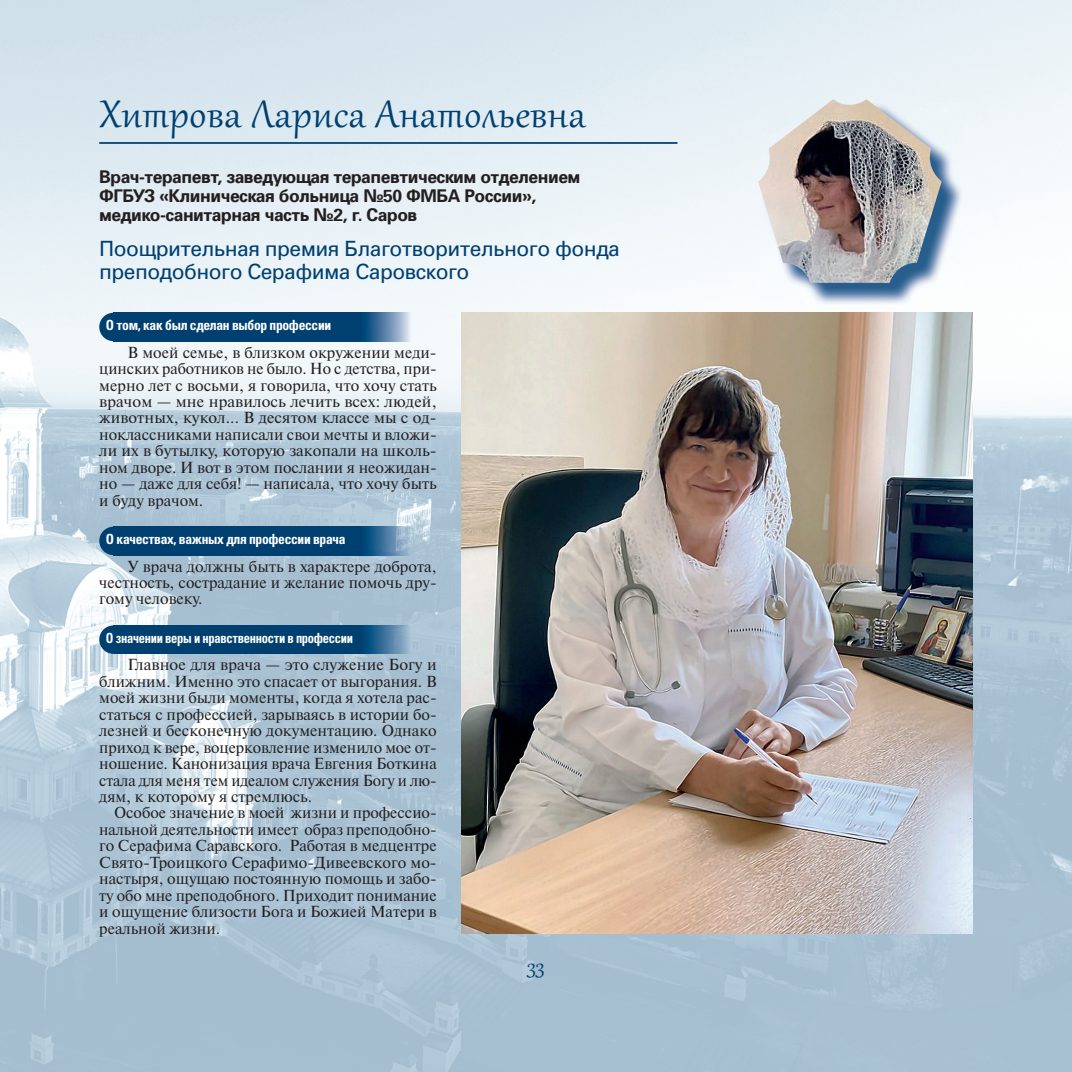
<style>
.page{position:relative;width:1072px;height:1072px;background:#fff}
.page>*{position:absolute;margin:0;border:0;box-sizing:border-box;transform-origin:0 0}
.t1{font:47.25px "Gabriola";letter-spacing:.015em;color:#004071}
.t2{font:26.25px "Gabriola";color:#004071}
.t3{font:21px/22.8px "Partner";letter-spacing:-.025em;color:#004071}
.t4{font:700 17.5px/19.2px "Partner";letter-spacing:-.025em;color:#231f20}
.t5{font:15.92px/16.4px "Newton C";color:#231f20;text-align:justify}
.t6{font:700 14px "Partner Condensed";letter-spacing:-.025em;color:#fff}
.t7{font:700 14px "Partner Condensed";letter-spacing:-.025em;color:#fff;scale:.9 1}
</style>
<div class="page">
<img style="left:0;top:0;width:765px;height:1071px">
<img style="left:950px;top:118px;width:121px;height:953px">
<div style="left:765px;top:312px;width:185px;height:759px;background:#a8c0d2"></div>
<hr style="left:99px;top:142px;width:578px;height:2px;background:#004071">
<img style="left:461px;top:313px;width:511px;height:620px">
<img style="left:761px;top:103px;width:201px;height:202px">
<img style="left:758px;top:99px;width:183px;height:184px">
<img style="left:117px;top:526px;width:294px;height:29px">
<div style="left:99px;top:526px;width:29px;height:29px;background:#004071;border-radius:50%"></div>
<img style="left:117px;top:313px;width:294px;height:28px">
<div style="left:99px;top:313px;width:29px;height:28px;background:#004071;border-radius:50%"></div>
<img style="left:117px;top:625px;width:294px;height:29px">
<div style="left:99px;top:625px;width:29px;height:29px;background:#004071;border-radius:50%"></div>
<h1 class="t1" style="left:99px;top:95px;width:488px">Хитрова Лариса Анатольевна</h1>
<p class="t4" style="left:99px;top:167px;width:482px">Врач-терапевт, заведующая терапевтическим отделением<br>ФГБУЗ «Клиническая больница №50 ФМБА России», медико-санитарная часть №2, г. Саров</p>
<h3 class="t3" style="left:99px;top:237px;width:522px">Поощрительная премия Благотворительного фонда преподобного Серафима Саровского</h3>
<p class="t6" style="left:106px;top:319px;width:227px">О том, как был сделан выбор профессии</p>
<p class="t5" style="left:99px;top:345px;width:339px;text-indent:28px">В моей семье, в близком окружении меди&shy;цинских работников не было. Но с детства, при&shy;мерно лет с восьми, я говорила, что хочу стать врачом — мне нравилось лечить всех: людей, животных, кукол... В десятом классе мы с од&shy;ноклассниками написали свои мечты и вложи&shy;ли их в бутылку, которую закопали на школь&shy;ном дворе. И вот в этом послании я неожидан&shy;но — даже для себя! — написала, что хочу быть и буду врачом.</p>
<p class="t6" style="left:106px;top:533px;width:241px">О качествах, важных для профессии врача</p>
<p class="t5" style="left:99px;top:559px;width:339px;text-indent:28px">У врача должны быть в характере доброта, честность, сострадание и желание помочь дру&shy;гому человеку.</p>
<p class="t7" style="left:106px;top:632px;width:276px">О значении веры и нравственности в профессии</p>
<p class="t5" style="left:99px;top:658px;width:339px;text-indent:28px">Главное для врача — это служение Богу и ближним. Именно это спасает от выгорания. В моей жизни были моменты, когда я хотела рас&shy;статься с профессией, зарываясь в истории бо&shy;лезней и бесконечную документацию. Однако приход к вере, воцерковление изменило мое от&shy;ношение. Канонизация врача Евгения Боткина стала для меня тем идеалом служения Богу и лю&shy;дям, к которому я стремлюсь.</p>
<p class="t5" style="left:99px;top:806px;width:339px;text-indent:15px">Особое значение в моей жизни и профессио&shy;нальной деятельности имеет образ преподобно&shy;го Серафима Саравского. Работая в медцентре Свято-Троицкого Серафимо-Дивеевского мо&shy;настыря, ощущаю постоянную помощь и забо&shy;ту обо мне преподобного. Приходит понимание и ощущение близости Бога и Божией Матери в реальной жизни.</p>
<h2 class="t2" style="left:527px;top:954px;width:19px">33</h2>
</div>
